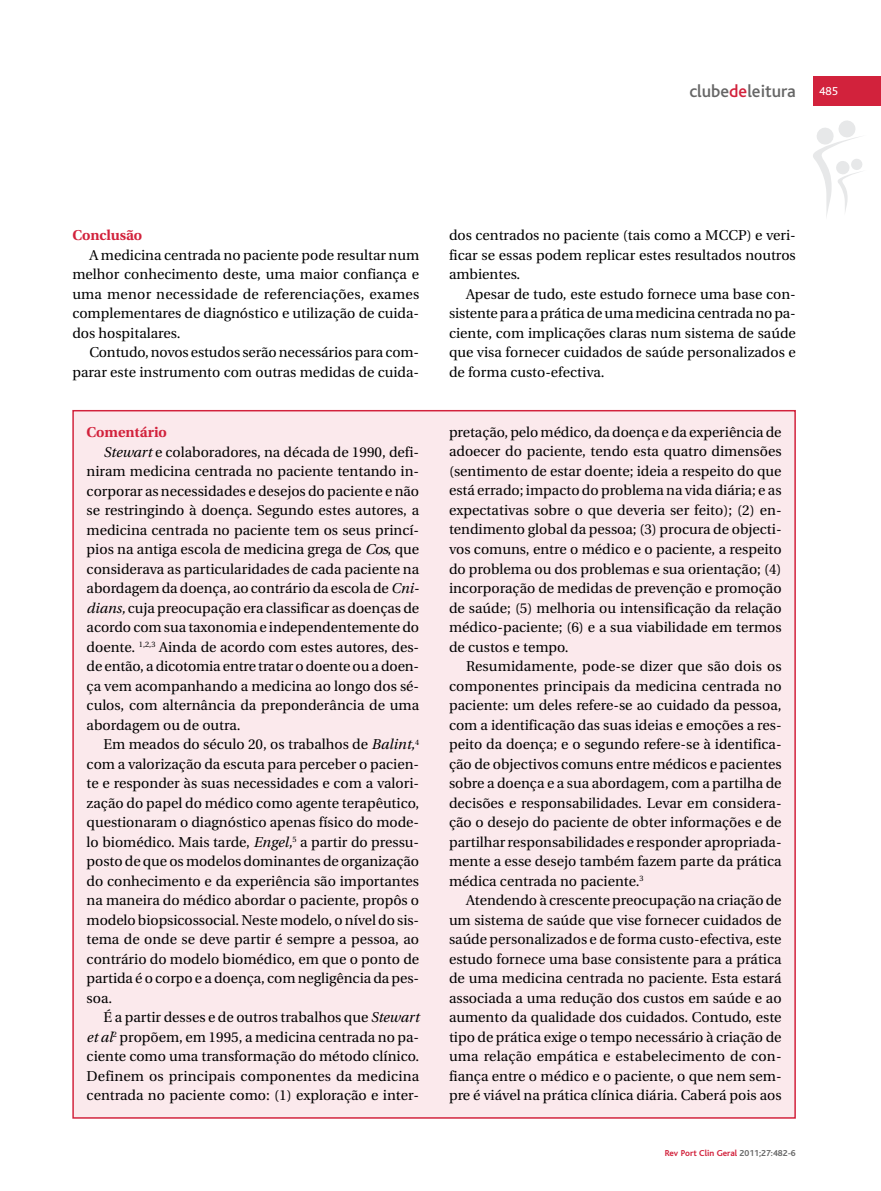
<style>
.page{position:relative;width:881px;height:1191px;background:#fff}
.page>*{position:absolute;margin:0;border:0;box-sizing:border-box;transform-origin:0 0}
.t1{font:500 18px "Bliss";color:#666}
.t2{font:14.25px/19.5px "Utopia";color:#000;text-align:justify}
.t3{font:700 14.25px "Utopia";color:#d2223c}
.t4{font:12px "Bliss";color:#fff}
.t5{font:700 9px "Bliss";color:#d2223c}
.s1{color:#d2223c}
.s2{font-style:italic}
.s3{color:#666}
</style>
<div class="page">
<svg style="left:813px;top:120px;width:49px;height:97px"></svg>
<div style="left:812px;top:77px;width:68px;height:29px;background:#d2223c"></div>
<div style="left:74px;top:411px;width:720px;height:706px;background:#fbe9ec"></div>
<p class="t1" style="left:689px;top:85px;width:108px">clube<span class="s1">de</span>leitura</p>
<p class="t4" style="left:819px;top:87px;width:20px">485</p>
<p class="t3" style="left:72px;top:230px;width:71px">Conclusão</p>
<p class="t2" style="left:72px;top:246px;width:348px;text-indent:17px">A medicina centrada no paciente pode resultar num melhor conhecimento deste, uma maior confiança e uma menor necessidade de referenciações, exames complementares de diagnóstico e utilização de cuida&shy;dos hospitalares.</p>
<p class="t2" style="left:72px;top:344px;width:348px;text-align:right">Contudo, novos estudos serão necessários para com&shy;parar este instrumento com outras medidas de cuida-</p>
<p class="t3" style="left:87px;top:426px;width:82px">Comentário</p>
<p class="t2" style="left:104px;top:443px;width:317px"><span class="s2">Stewart</span> e colaboradores, na década de 1990, defi-</p>
<p class="t2" style="left:87px;top:463px;width:334px">niram medicina centrada no paciente tentando in-</p>
<p class="t2" style="left:87px;top:482px;width:334px">corporar as necessidades e desejos do paciente e não</p>
<p class="t2" style="left:87px;top:502px;width:334px">se restringindo à doença. Segundo estes autores, a</p>
<p class="t2" style="left:87px;top:521px;width:334px">medicina centrada no paciente tem os seus princí-</p>
<p class="t2" style="left:87px;top:541px;width:334px">pios na antiga escola de medicina grega de <span class="s2">Cos</span>, que</p>
<p class="t2" style="left:87px;top:560px;width:334px">considerava as particularidades de cada paciente na</p>
<p class="t2" style="left:87px;top:580px;width:334px">abordagem da doença, ao contrário da escola de <span class="s2">Cni-</span></p>
<p class="t2" style="left:87px;top:599px;width:334px"><span class="s2">dians,</span> cuja preocupação era classificar as doenças de</p>
<p class="t2" style="left:87px;top:619px;width:334px">acordo com sua taxonomia e independentemente do</p>
<p class="t2" style="left:87px;top:638px;width:334px">doente. <sup>1,2,3</sup> Ainda de acordo com estes autores, des-</p>
<p class="t2" style="left:87px;top:658px;width:334px">de então, a dicotomia entre tratar o doente ou a doen-</p>
<p class="t2" style="left:87px;top:677px;width:334px">ça vem acompanhando a medicina ao longo dos sé-</p>
<p class="t2" style="left:87px;top:697px;width:334px">culos, com alternância da preponderância de uma</p>
<p class="t2" style="left:87px;top:716px;width:156px">abordagem ou de outra.</p>
<p class="t2" style="left:104px;top:736px;width:317px">Em meados do século 20, os trabalhos de <span class="s2">Balint,</span><sup>4</sup></p>
<p class="t2" style="left:87px;top:755px;width:334px">com a valorização da escuta para perceber o pacien-</p>
<p class="t2" style="left:87px;top:775px;width:334px">te e responder às suas necessidades e com a valori-</p>
<p class="t2" style="left:87px;top:794px;width:334px">zação do papel do médico como agente terapêutico,</p>
<p class="t2" style="left:87px;top:814px;width:334px">questionaram o diagnóstico apenas físico do mode-</p>
<p class="t2" style="left:87px;top:833px;width:334px">lo biomédico. Mais tarde, <span class="s2">Engel,</span><sup>5</sup> a partir do pressu-</p>
<p class="t2" style="left:87px;top:853px;width:334px">posto de que os modelos dominantes de organização</p>
<p class="t2" style="left:87px;top:872px;width:334px">do conhecimento e da experiência são importantes</p>
<p class="t2" style="left:87px;top:892px;width:334px">na maneira do médico abordar o paciente, propôs o</p>
<p class="t2" style="left:87px;top:911px;width:334px">modelo biopsicossocial. Neste modelo, o nível do sis-</p>
<p class="t2" style="left:87px;top:931px;width:334px">tema de onde se deve partir é sempre a pessoa, ao</p>
<p class="t2" style="left:87px;top:950px;width:334px">contrário do modelo biomédico, em que o ponto de</p>
<p class="t2" style="left:87px;top:970px;width:334px">partida é o corpo e a doença, com negligência da pes-</p>
<p class="t2" style="left:87px;top:989px;width:27px">soa.</p>
<p class="t2" style="left:104px;top:1009px;width:317px">É a partir desses e de outros trabalhos que <span class="s2">Stewart</span></p>
<p class="t2" style="left:87px;top:1028px;width:334px"><span class="s2">et al</span><sup>2</sup> propõem, em 1995, a medicina centrada no pa-</p>
<p class="t2" style="left:87px;top:1048px;width:334px">ciente como uma transformação do método clínico.</p>
<p class="t2" style="left:87px;top:1067px;width:334px">Definem os principais componentes da medicina</p>
<p class="t2" style="left:87px;top:1087px;width:334px">centrada no paciente como: (1) exploração e inter-</p>
<p class="t2" style="left:449px;top:227px;width:348px">dos centrados no paciente (tais como a MCCP) e veri&shy;ficar se essas podem replicar estes resultados noutros ambientes.</p>
<p class="t2" style="left:449px;top:285px;width:348px;text-indent:17px">Apesar de tudo, este estudo fornece uma base con&shy;sistente para a prática de uma medicina centrada no pa&shy;ciente, com implicações claras num sistema de saúde que visa fornecer cuidados de saúde personalizados e de forma custo-efectiva.</p>
<p class="t2" style="left:449px;top:423px;width:334px">pretação, pelo médico, da doença e da experiência de adoecer do paciente, tendo esta quatro dimensões (sentimento de estar doente; ideia a respeito do que está errado; impacto do problema na vida diária; e as expectativas sobre o que deveria ser feito); (2) en&shy;tendimento global da pessoa; (3) procura de objecti&shy;vos comuns, entre o médico e o paciente, a respeito do problema ou dos problemas e sua orientação; (4) incorporação de medidas de prevenção e promoção de saúde; (5) melhoria ou intensificação da relação médico-paciente; (6) e a sua viabilidade em termos de custos e tempo.</p>
<p class="t2" style="left:449px;top:657px;width:334px;text-indent:17px">Resumidamente, pode-se dizer que são dois os componentes principais da medicina centrada no paciente: um deles refere-se ao cuidado da pessoa, com a identificação das suas ideias e emoções a res&shy;peito da doença; e o segundo refere-se à identifica&shy;ção de objectivos comuns entre médicos e pacientes sobre a doença e a sua abordagem, com a partilha de decisões e responsabilidades. Levar em considera&shy;ção o desejo do paciente de obter informações e de partilhar responsabilidades e responder apropriada&shy;mente a esse desejo também fazem parte da prática médica centrada no paciente.<sup>3</sup></p>
<p class="t2" style="left:449px;top:891px;width:334px;text-indent:17px">Atendendo à crescente preocupação na criação de um sistema de saúde que vise fornecer cuidados de saúde personalizados e de forma custo-efectiva, este estudo fornece uma base consistente para a prática de uma medicina centrada no paciente. Esta estará associada a uma redução dos custos em saúde e ao aumento da qualidade dos cuidados. Contudo, este tipo de prática exige o tempo necessário à criação de uma relação empática e estabelecimento de con&shy;fiança entre o médico e o paciente, o que nem sem&shy;pre é viável na prática clínica diária. Caberá pois aos</p>
<p class="t5" style="left:664px;top:1149px;width:132px">Rev Port Clin Geral <span class="s3">2011;27:482-6</span></p>
</div>
